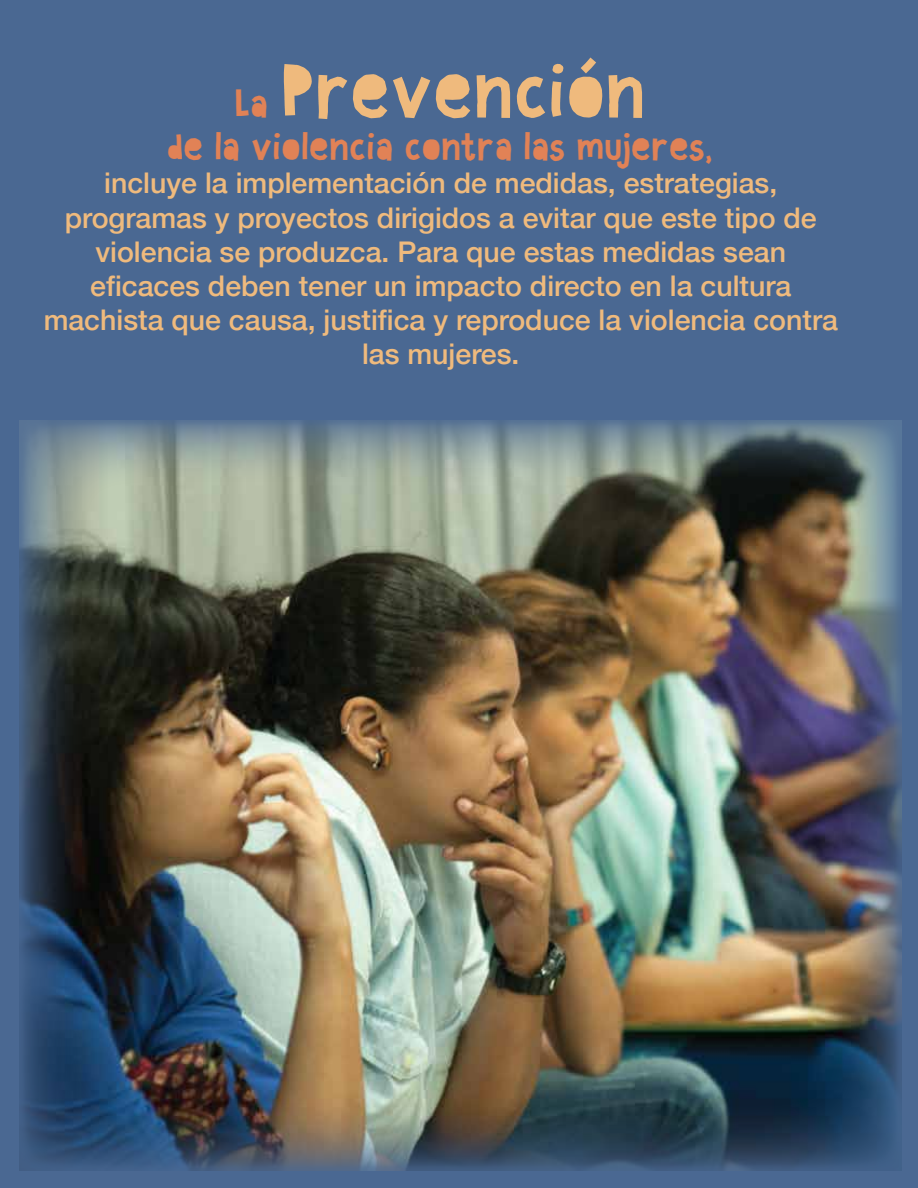
<style>
.page{position:relative;width:918px;height:1188px;background:#4a6892}
.page>*{position:absolute;margin:0;border:0;box-sizing:border-box;transform-origin:0 0}
.t1{font:72px "Paperland";color:#efba7d}
.t2{font:36px "Paperland";color:#e18256}
.t3{font:500 28.5px/34.2px "Helvetica Neue";color:#efba7d;text-align:center}
.s1{font-size:36px;color:#e18256}
</style>
<div class="page">
<img style="left:20px;top:420px;width:881px;height:751px">
<h1 class="t1" style="left:234px;top:40px;width:414px"><span class="s1">La</span> Prevención</h1>
<p class="t2" style="left:168px;top:121px;width:548px">de la violencia contra las mujeres,</p>
<p class="t3" style="left:44px;top:164px;width:796px">incluye la implementación de medidas, estrategias, programas y proyectos dirigidos a evitar que este tipo de violencia se produzca. Para que estas medidas sean eficaces deben tener un impacto directo en la cultura machista que causa, justifica y reproduce la violencia contra las mujeres.</p>
</div>
